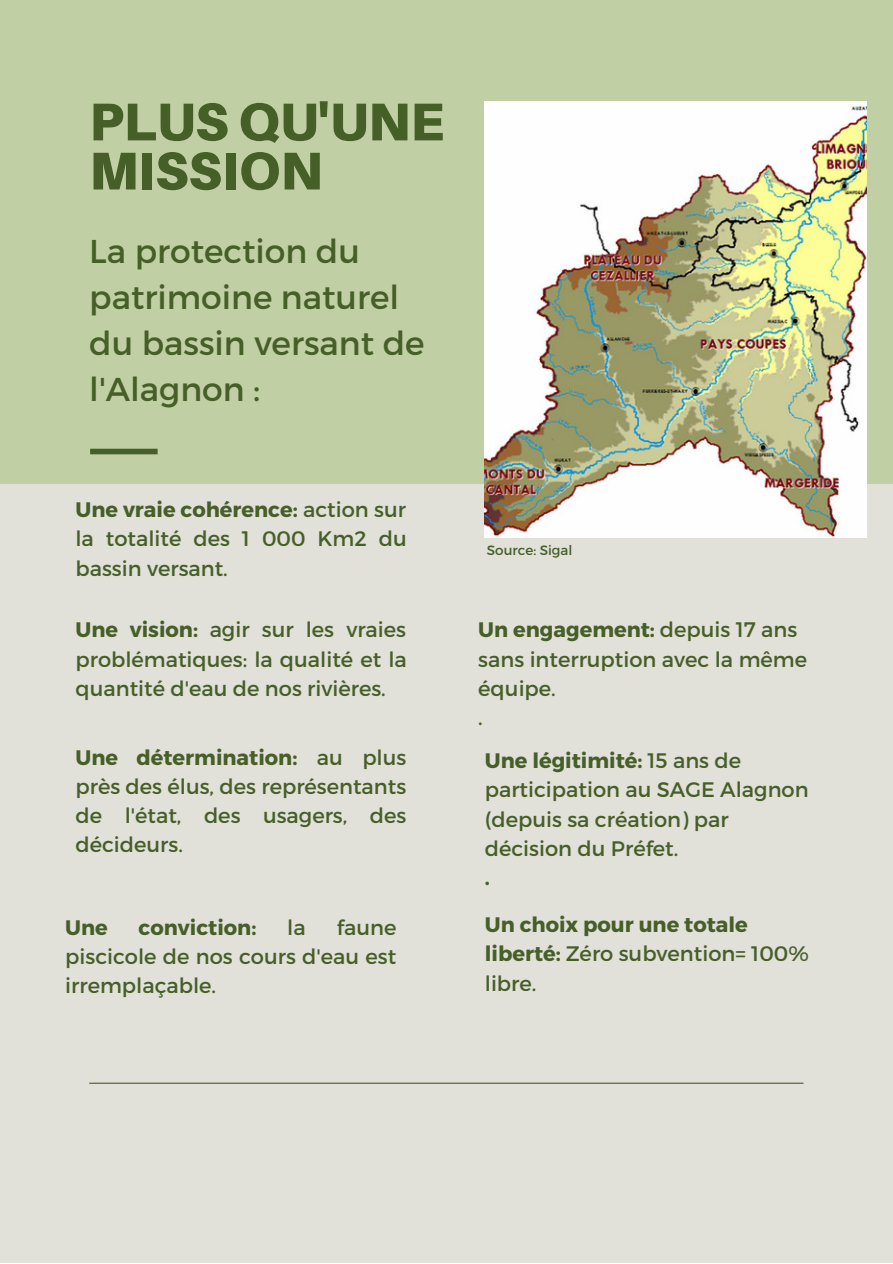
<style>
.page{position:relative;width:893px;height:1264px;background:#fff}
.page>*{position:absolute;margin:0;border:0;box-sizing:border-box;transform-origin:0 0}
.t1{font:900 53.25px/49.1px "Aileron";color:#465e28}
.t2{font:33px/46px "Montserrat";color:#465e28}
.t3{font:21px/29.2px "Montserrat";color:#465e28;text-align:justify}
.t4{font:700 21px/29.2px "Montserrat";color:#465e28}
.t5{font:13.5px "Montserrat";color:#465e28}
.s1{font-weight:700}
.s2{font-weight:400}
</style>
<div class="page">
<div style="left:0;top:0;width:892px;height:1262px;background:#e1e0d9"></div>
<div style="left:0;top:0;width:892px;height:483px;background:#c1cfa5"></div>
<img style="left:485px;top:101px;width:381px;height:436px">
<hr style="left:89px;top:1082px;width:714px;height:1px;background:#465e28">
<div style="left:90px;top:448px;width:68px;height:6px;background:#465e28"></div>
<p class="t1" style="left:89px;top:96px;width:356px">PLUS QU'UNE<br>MISSION</p>
<p class="t2" style="left:89px;top:226px;width:337px">La protection du patrimoine naturel du bassin versant de l'Alagnon :</p>
<p class="t3" style="left:75px;top:494px;width:333px"><span class="s1">Une vraie cohérence:</span> action sur la totalité des 1 000 Km2 du bassin versant.</p>
<p class="t3" style="left:75px;top:614px;width:333px"><span class="s1">Une vision:</span> agir sur les vraies problématiques: la qualité et la quantité d'eau de nos rivières.</p>
<p class="t3" style="left:75px;top:741px;width:332px"><span class="s1">Une détermination:</span> au plus près des élus, des représentants de l'état, des usagers, des décideurs.</p>
<p class="t4" style="left:65px;top:911px;width:44px">Une</p>
<p class="t4" style="left:139px;top:911px;width:119px">conviction:</p>
<p class="t3" style="left:287px;top:911px;width:20px">la</p>
<p class="t3" style="left:65px;top:911px;width:332px;text-indent:271px">faune piscicole de nos cours d'eau est irremplaçable.</p>
<p class="t5" style="left:487px;top:541px;width:87px">Source: Sigal</p>
<p class="t3" style="left:478px;top:614px;width:330px;text-align:left"><span class="s1">Un engagement:</span> depuis 17 ans sans interruption avec la même équipe.</p>
<p class="t3" style="left:478px;top:702px;width:6px">.</p>
<p class="t3" style="left:485px;top:745px;width:325px;text-align:left"><span class="s1">Une légitimité:</span> 15 ans de participation au SAGE Alagnon (depuis sa création) par décision du Préfet.</p>
<p class="t4" style="left:485px;top:862px;width:7px">.</p>
<p class="t4" style="left:485px;top:908px;width:325px">Un choix pour une totale liberté: <span class="s2">Zéro subvention= 100% libre.</span></p>
</div>
